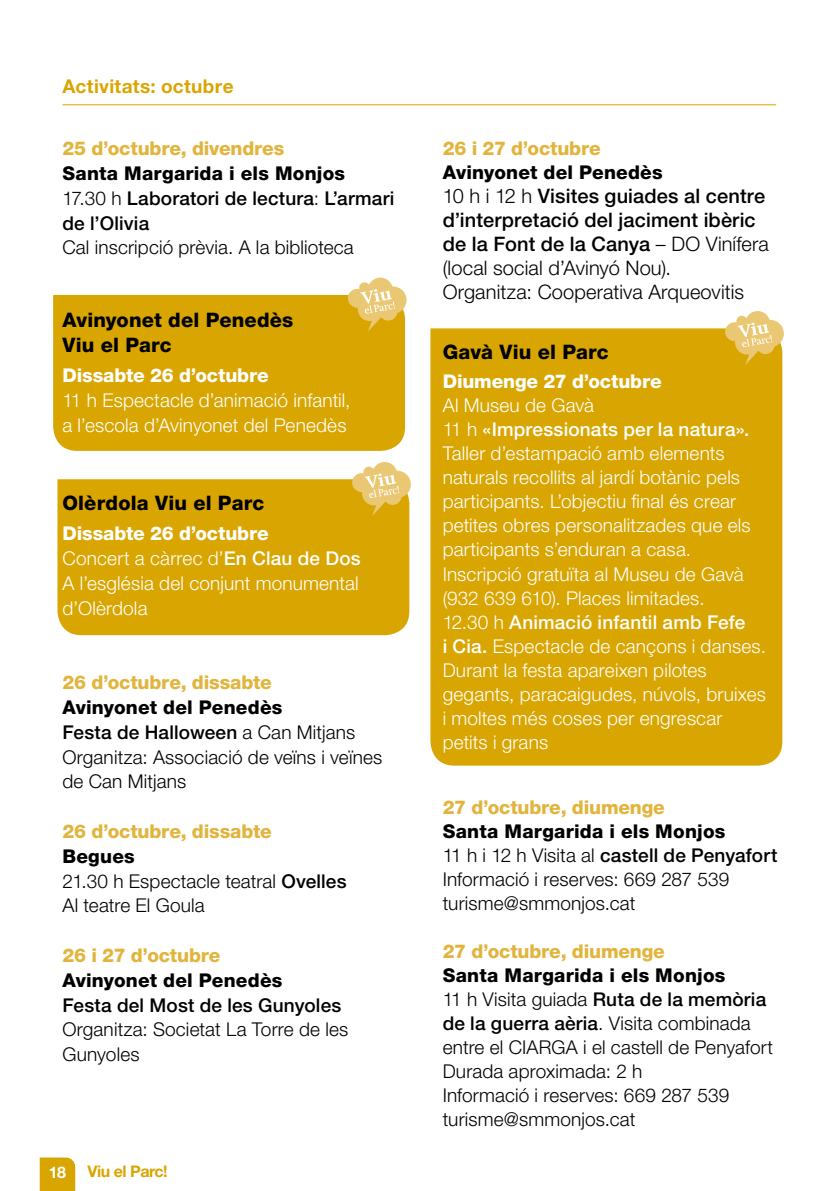
<style>
.page{position:relative;width:840px;height:1191px;background:#fff}
.page>*{position:absolute;margin:0;border:0;box-sizing:border-box;transform-origin:0 0}
.t1{font:300 20px/24px "Helvetica Neue LT Std";letter-spacing:.005em;color:#000}
.t2{font:800 20px/24.8px "Helvetica Neue LT Std";letter-spacing:.01em;color:#000}
.t3{font:300 19px/24px "Helvetica Neue LT Std";letter-spacing:.01em;color:#fff}
.t4{font:300 19px/24px "Helvetica Neue LT Std";letter-spacing:.01em;color:#000}
.t5{font:800 19px "Helvetica Neue LT Std";letter-spacing:-.01em;color:#e1b53d}
.t6{font:500 19px/24.8px "Helvetica Neue LT Std";letter-spacing:.01em;color:#000}
.t7{font:800 19px "Helvetica Neue LT Std";letter-spacing:.01em;color:#000}
.t8{font:800 19px "Helvetica Neue LT Std";letter-spacing:-.005em;color:#fff}
.t9{font:700 19px "Helvetica Neue LT Std";letter-spacing:.02em;color:#d9a500}
.t10{font:700 16px "Helvetica Neue LT Std";letter-spacing:-.03em;color:#d9a500}
.t11{font:700 16px "Helvetica Neue LT Std";color:#fff}
.s1{font-weight:800}
.s2{font-weight:300}
.s3{font-weight:500}
</style>
<div class="page">
<svg style="left:40px;top:1157px;width:35px;height:34px"></svg>
<div style="left:430px;top:328px;width:351px;height:437px;background:#d9a500"></div>
<svg style="left:724px;top:311px;width:59px;height:54px"></svg>
<div style="left:53px;top:295px;width:352px;height:156px;background:#d9a500"></div>
<svg style="left:347px;top:278px;width:59px;height:53px"></svg>
<div style="left:57px;top:479px;width:352px;height:156px;background:#d9a500"></div>
<svg style="left:352px;top:462px;width:58px;height:54px"></svg>
<hr style="left:62px;top:104px;width:713px;height:1px;background:#d9a500">
<p class="t9" style="left:62px;top:74px;width:172px">Activitats: octubre</p>
<p class="t5" style="left:62px;top:137px;width:223px">25 d’octubre, divendres</p>
<p class="t6" style="left:62px;top:161px;width:333px"><span class="s1">Santa Margarida i els Monjos<br></span><span class="s2">17.30 h</span> Laboratori de lectura<span class="s2">:</span> L’armari de l’Olivia</p>
<p class="t4" style="left:62px;top:235px;width:293px">Cal inscripció prèvia. A la biblioteca</p>
<p class="t2" style="left:62px;top:307px;width:232px">Avinyonet del Penedès<br>Viu el Parc</p>
<p class="t8" style="left:62px;top:364px;width:208px">Dissabte 26 d’octubre</p>
<p class="t3" style="left:62px;top:387px;width:289px;line-height:24.8px">11 h Espectacle d’animació infantil, a l’escola d’Avinyonet del Penedès</p>
<p class="t2" style="left:62px;top:490px;width:203px">Olèrdola Viu el Parc</p>
<p class="t3" style="left:62px;top:521px;width:299px;line-height:24.8px"><span class="s1">Dissabte 26 d’octubre<br></span>Concert a càrrec d’<span class="s3">En Clau de Dos<br></span>A l’església del conjunt monumental d’Olèrdola</p>
<p class="t5" style="left:62px;top:671px;width:211px">26 d’octubre, dissabte</p>
<p class="t4" style="left:62px;top:694px;width:321px;line-height:24.8px"><span class="s1">Avinyonet del Penedès<br></span><span class="s3">Festa de Halloween</span> a Can Mitjans<br>Organitza: Associació de veïns i veïnes de Can Mitjans</p>
<p class="t5" style="left:62px;top:820px;width:211px">26 d’octubre, dissabte</p>
<p class="t4" style="left:62px;top:843px;width:285px;line-height:24.8px"><span class="s1">Begues<br></span>21.30 h Espectacle teatral <span class="s3">Ovelles<br></span>Al teatre El Goula</p>
<p class="t5" style="left:62px;top:944px;width:159px">26 i 27 d’octubre</p>
<p class="t7" style="left:62px;top:968px;width:221px">Avinyonet del Penedès</p>
<p class="t6" style="left:62px;top:992px;width:280px">Festa del Most de les Gunyoles</p>
<p class="t4" style="left:62px;top:1016px;width:287px;line-height:24.8px">Organitza: Societat La Torre de les<br>Gunyoles</p>
<p class="t11" style="left:49px;top:1162px;width:19px">18</p>
<p class="t10" style="left:87px;top:1161px;width:82px">Viu el Parc!</p>
<p class="t5" style="left:442px;top:137px;width:159px">26 i 27 d’octubre</p>
<p class="t7" style="left:442px;top:161px;width:221px">Avinyonet del Penedès</p>
<p class="t1" style="left:442px;top:184px;width:327px">10 h i 12 h <span class="s3">Visites guiades al centre d’interpretació del jaciment ibèric de la Font de la Canya</span> – DO Vinífera (local social d’Avinyó Nou).<br>Organitza: Cooperativa Arqueovitis</p>
<p class="t2" style="left:442px;top:339px;width:167px">Gavà Viu el Parc</p>
<p class="t8" style="left:442px;top:370px;width:220px">Diumenge 27 d’octubre</p>
<p class="t3" style="left:442px;top:393px;width:324px">Al Museu de Gavà<br>11 h <span class="s3">«Impressionats per la natura».<br></span>Taller d’estampació amb elements naturals recollits al jardí botànic pels participants. L’objectiu final és crear petites obres personalitzades que els participants s’enduran a casa.<br>Inscripció gratuïta al Museu de Gavà (932 639 610). Places limitades.<br>12.30 h <span class="s3">Animació infantil amb Fefe<br>i Cia.</span> Espectacle de cançons i danses.<br>Durant la festa apareixen pilotes gegants, paracaigudes, núvols, bruixes i moltes més coses per engrescar petits i grans</p>
<p class="t5" style="left:442px;top:795px;width:223px">27 d’octubre, diumenge</p>
<p class="t4" style="left:442px;top:818px;width:336px"><span class="s1">Santa Margarida i els Monjos<br></span>11 h i 12 h Visita al <span class="s3">castell de Penyafort<br></span>Informació i reserves: 669 287 539 turisme@smmonjos.cat</p>
<p class="t5" style="left:442px;top:939px;width:223px">27 d’octubre, diumenge</p>
<p class="t4" style="left:442px;top:962px;width:332px"><span class="s1">Santa Margarida i els Monjos<br></span>11 h Visita guiada <span class="s3">Ruta de la memòria de la guerra aèria</span>. Visita combinada entre el CIARGA i el castell de Penyafort<br>Durada aproximada: 2 h<br>Informació i reserves: 669 287 539 turisme@smmonjos.cat</p>
</div>
